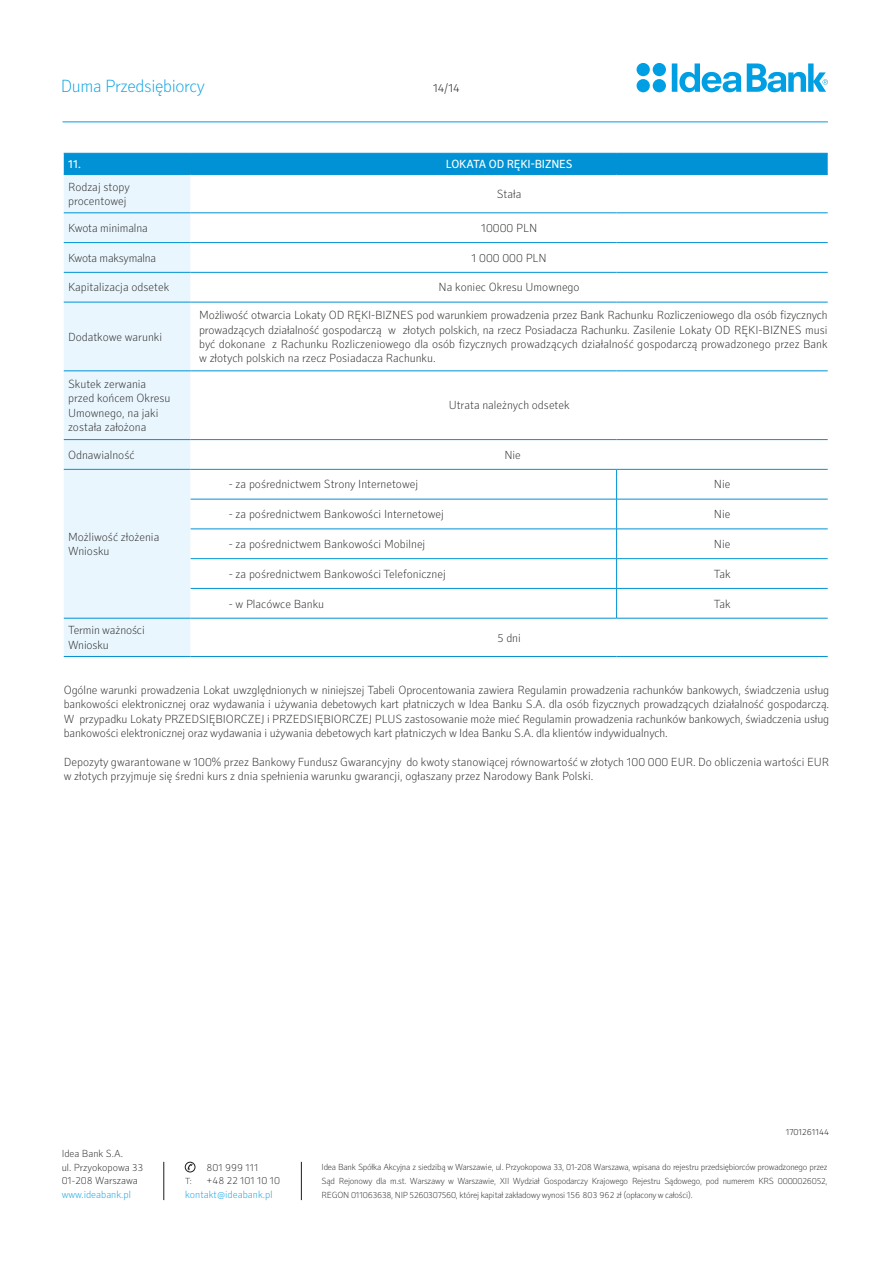
<style>
.page{position:relative;width:893px;height:1263px;background:#fff}
.page>*{position:absolute;margin:0;border:0;box-sizing:border-box;transform-origin:0 0}
.t1{font:100 18px "Secca";letter-spacing:-.02em;color:#009fe3}
.t2{font:100 12px/14.4px "Secca";color:#1d1d1b}
.t3{font:12px "Secca";letter-spacing:-.01em;color:#fff}
.t4{font:100 12px "Secca";letter-spacing:-.02em;color:#1d1d1b}
.t5{font:100 12px "Secca";color:#020203}
.t6{font:100 10.5px/13.5px "Secca";color:#1d1d1b}
.t7{font:100 10.5px "Secca";color:#009fe3}
.t8{font:100 9px/13.8px "Secca";letter-spacing:-.025em;color:#1d1d1b;text-align:justify}
.t9{font:100 9px "Secca";letter-spacing:-.01em;color:#020203}
</style>
<div class="page">
<svg style="left:637px;top:63px;width:29px;height:29px"></svg>
<svg style="left:747px;top:63px;width:81px;height:29px"></svg>
<svg style="left:672px;top:63px;width:69px;height:29px"></svg>
<hr style="left:164px;top:1162px;width:1px;height:38px;background:#1d1d1b">
<hr style="left:301px;top:1162px;width:1px;height:38px;background:#1d1d1b">
<svg style="left:187px;top:1164px;width:6px;height:6px"></svg>
<div style="left:185px;top:1162px;width:10px;height:10px;border:1px solid #1d1d1b;border-radius:50%"></div>
<hr style="left:62px;top:122px;width:766px;height:1px;background:#009fe3">
<div style="left:64px;top:154px;width:764px;height:20px;background:#0092d4"></div>
<div style="left:64px;top:175px;width:127px;height:481px;background:#eaf6fe"></div>
<svg style="left:191px;top:212px;width:637px;height:406px"></svg>
<hr style="left:64px;top:213px;width:127px;height:1px;background:#0092d4">
<hr style="left:64px;top:242px;width:127px;height:1px;background:#0092d4">
<hr style="left:64px;top:272px;width:127px;height:1px;background:#0092d4">
<hr style="left:64px;top:302px;width:127px;height:1px;background:#0092d4">
<hr style="left:64px;top:371px;width:127px;height:1px;background:#0092d4">
<hr style="left:64px;top:439px;width:127px;height:1px;background:#0092d4">
<hr style="left:64px;top:469px;width:127px;height:1px;background:#0092d4">
<hr style="left:64px;top:618px;width:127px;height:1px;background:#0092d4">
<hr style="left:191px;top:499px;width:426px;height:1px;background:#0092d4">
<hr style="left:191px;top:529px;width:426px;height:1px;background:#0092d4">
<hr style="left:191px;top:558px;width:426px;height:1px;background:#0092d4">
<hr style="left:191px;top:588px;width:426px;height:1px;background:#0092d4">
<hr style="left:64px;top:656px;width:127px;height:1px;background:#0092d4">
<hr style="left:64px;top:153px;width:127px;height:1px;background:#0092d4">
<hr style="left:64px;top:174px;width:127px;height:1px;background:#0092d4">
<hr style="left:191px;top:153px;width:426px;height:1px;background:#0092d4">
<hr style="left:617px;top:153px;width:211px;height:1px;background:#0092d4">
<hr style="left:191px;top:174px;width:426px;height:1px;background:#0092d4">
<hr style="left:617px;top:174px;width:211px;height:1px;background:#0092d4">
<hr style="left:191px;top:213px;width:426px;height:1px;background:#0092d4">
<hr style="left:617px;top:213px;width:211px;height:1px;background:#0092d4">
<hr style="left:191px;top:242px;width:426px;height:1px;background:#0092d4">
<hr style="left:617px;top:242px;width:211px;height:1px;background:#0092d4">
<hr style="left:191px;top:272px;width:426px;height:1px;background:#0092d4">
<hr style="left:617px;top:272px;width:211px;height:1px;background:#0092d4">
<hr style="left:191px;top:302px;width:426px;height:1px;background:#0092d4">
<hr style="left:617px;top:302px;width:211px;height:1px;background:#0092d4">
<hr style="left:191px;top:371px;width:426px;height:1px;background:#0092d4">
<hr style="left:617px;top:371px;width:211px;height:1px;background:#0092d4">
<hr style="left:191px;top:439px;width:426px;height:1px;background:#0092d4">
<hr style="left:617px;top:439px;width:211px;height:1px;background:#0092d4">
<hr style="left:191px;top:469px;width:426px;height:1px;background:#0092d4">
<hr style="left:617px;top:469px;width:211px;height:1px;background:#0092d4">
<hr style="left:616px;top:469px;width:1px;height:30px;background:#0092d4">
<hr style="left:617px;top:499px;width:211px;height:1px;background:#0092d4">
<hr style="left:616px;top:499px;width:1px;height:30px;background:#0092d4">
<hr style="left:617px;top:529px;width:211px;height:1px;background:#0092d4">
<hr style="left:617px;top:558px;width:211px;height:1px;background:#0092d4">
<hr style="left:617px;top:588px;width:211px;height:1px;background:#0092d4">
<svg style="left:616px;top:529px;width:1px;height:89px"></svg>
<hr style="left:191px;top:618px;width:426px;height:1px;background:#0092d4">
<hr style="left:617px;top:618px;width:211px;height:1px;background:#0092d4">
<hr style="left:191px;top:656px;width:426px;height:1px;background:#0092d4">
<hr style="left:617px;top:656px;width:211px;height:1px;background:#0092d4">
<h1 class="t1" style="left:61px;top:75px;width:146px">Duma Przedsiębiorcy</h1>
<p class="t5" style="left:433px;top:81px;width:28px">14/14</p>
<p class="t3" style="left:68px;top:157px;width:14px">11.</p>
<p class="t3" style="left:446px;top:157px;width:128px">LOKATA OD RĘKI-BIZNES</p>
<p class="t2" style="left:68px;top:180px;width:63px">Rodzaj stopy procentowej</p>
<p class="t2" style="left:497px;top:187px;width:26px">Stała</p>
<p class="t2" style="left:68px;top:221px;width:81px">Kwota minimalna</p>
<p class="t2" style="left:481px;top:221px;width:58px">10000 PLN</p>
<p class="t4" style="left:68px;top:251px;width:90px">Kwota maksymalna</p>
<p class="t2" style="left:471px;top:251px;width:77px">1 000 000 PLN</p>
<p class="t2" style="left:68px;top:281px;width:103px">Kapitalizacja odsetek</p>
<p class="t2" style="left:439px;top:281px;width:143px">Na koniec Okresu Umownego</p>
<p class="t2" style="left:68px;top:330px;width:96px">Dodatkowe warunki</p>
<p class="t2" style="left:199px;top:308px;width:630px;text-align:justify">Możliwość otwarcia Lokaty OD RĘKI-BIZNES pod warunkiem prowadzenia przez Bank Rachunku Rozliczeniowego dla osób fizycznych prowadzących działalność gospodarczą w złotych polskich, na rzecz Posiadacza Rachunku. Zasilenie Lokaty OD RĘKI-BIZNES musi być dokonane z Rachunku Rozliczeniowego dla osób fizycznych prowadzących działalność gospodarczą prowadzonego przez Bank w złotych polskich na rzecz Posiadacza Rachunku.</p>
<p class="t2" style="left:68px;top:377px;width:104px">Skutek zerwania przed końcem Okresu<br>Umownego, na jaki została założona</p>
<p class="t2" style="left:449px;top:399px;width:122px">Utrata należnych odsetek</p>
<p class="t2" style="left:68px;top:448px;width:68px">Odnawialność</p>
<p class="t2" style="left:504px;top:448px;width:18px">Nie</p>
<p class="t2" style="left:68px;top:530px;width:93px">Możliwość złożenia<br>Wniosku</p>
<p class="t2" style="left:229px;top:478px;width:191px">- za pośrednictwem Strony Internetowej</p>
<p class="t2" style="left:714px;top:478px;width:18px">Nie</p>
<p class="t2" style="left:229px;top:507px;width:217px">- za pośrednictwem Bankowości Internetowej</p>
<p class="t2" style="left:714px;top:507px;width:18px">Nie</p>
<p class="t2" style="left:229px;top:537px;width:198px">- za pośrednictwem Bankowości Mobilnej</p>
<p class="t2" style="left:714px;top:537px;width:18px">Nie</p>
<p class="t2" style="left:229px;top:567px;width:218px">- za pośrednictwem Bankowości Telefonicznej</p>
<p class="t2" style="left:714px;top:567px;width:18px">Tak</p>
<p class="t2" style="left:229px;top:597px;width:97px">- w Placówce Banku</p>
<p class="t2" style="left:714px;top:597px;width:18px">Tak</p>
<p class="t2" style="left:68px;top:623px;width:78px">Termin ważności<br>Wniosku</p>
<p class="t2" style="left:497px;top:631px;width:25px">5 dni</p>
<p class="t2" style="left:64px;top:683px;width:767px;text-align:justify">Ogólne warunki prowadzenia Lokat uwzględnionych w niniejszej Tabeli Oprocentowania zawiera Regulamin prowadzenia rachunków bankowych, świadczenia usług bankowości elektronicznej oraz wydawania i używania debetowych kart płatniczych w Idea Banku S.A. dla osób fizycznych prowadzących działalność gospodarczą.<br>W przypadku Lokaty PRZEDSIĘBIORCZEJ i PRZEDSIĘBIORCZEJ PLUS zastosowanie może mieć Regulamin prowadzenia rachunków bankowych, świadczenia usług bankowości elektronicznej oraz wydawania i używania debetowych kart płatniczych w Idea Banku S.A. dla klientów indywidualnych.</p>
<p class="t2" style="left:64px;top:755px;width:767px">Depozyty gwarantowane w 100% przez Bankowy Fundusz Gwarancyjny do kwoty stanowiącej równowartość w złotych 100 000 EUR. Do obliczenia wartości EUR w złotych przyjmuje się średni kurs z dnia spełnienia warunku gwarancji, ogłaszany przez Narodowy Bank Polski.</p>
<p class="t6" style="left:62px;top:1147px;width:83px">Idea Bank S.A.<br>ul. Przyokopowa 33<br>01-208 Warszawa</p>
<p class="t7" style="left:62px;top:1188px;width:71px">www.ideabank.pl</p>
<p class="t6" style="left:206px;top:1161px;width:54px">801 999 111</p>
<p class="t8" style="left:185px;top:1174px;width:8px">T:</p>
<p class="t6" style="left:206px;top:1174px;width:75px">+48 22 101 10 10</p>
<p class="t7" style="left:185px;top:1188px;width:89px">kontakt@ideabank.pl</p>
<p class="t9" style="left:786px;top:1127px;width:45px">1701261144</p>
<p class="t8" style="left:322px;top:1161px;width:507px">Idea Bank Spółka Akcyjna z siedzibą w Warszawie, ul. Przyokopowa 33, 01-208 Warszawa, wpisana do rejestru przedsiębiorców prowadzonego przez Sąd Rejonowy dla m.st. Warszawy w Warszawie, XII Wydział Gospodarczy Krajowego Rejestru Sądowego, pod numerem KRS 0000026052, REGON 011063638, NIP 5260307560, której kapitał zakładowy wynosi 156 803 962 zł (opłacony w całości).</p>
</div>
